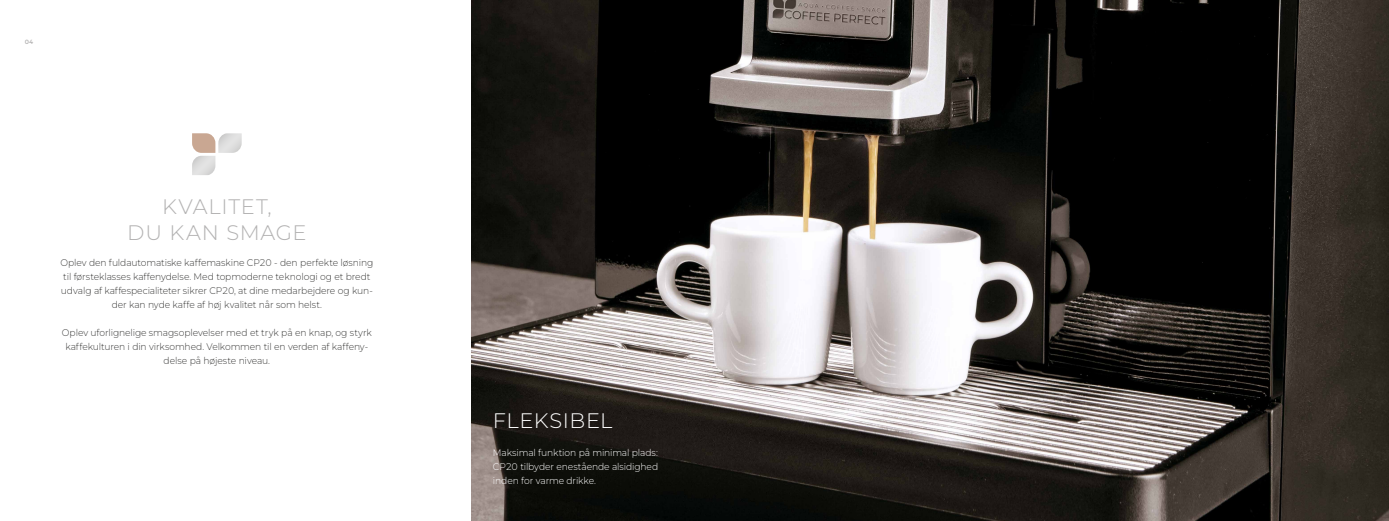
<style>
.page{position:relative;width:1389px;height:521px;background:#fff}
.page>*{position:absolute;margin:0;border:0;box-sizing:border-box;transform-origin:0 0}
.t1{font:300 21px/26.2px "Montserrat";letter-spacing:.035em;color:#b3b2b2;text-align:center}
.t2{font:300 21px "Montserrat";letter-spacing:.025em;color:#fff}
.t3{font:300 9.62px/14px "Montserrat";letter-spacing:-.01em;color:#3c3c3b;text-align:center;scale:.95 1}
.t4{font:300 9.62px/14px "Montserrat";letter-spacing:-.01em;color:#fff;text-align:justify;scale:.95 1}
.t5{font:600 6.12px "Montserrat";color:#b3b2b2}
</style>
<div class="page">
<img style="left:471px;top:0;width:918px;height:521px">
<svg style="left:192px;top:133px;width:50px;height:42px"></svg>
<p class="t5" style="left:25px;top:38px;width:10px">04</p>
<h1 class="t1" style="left:127px;top:193px;width:181px">KVALITET,<br>DU KAN SMAGE</h1>
<p class="t3" style="left:60px;top:255px;width:331px">Oplev den fuldautomatiske kaffemaskine CP20 - den perfekte løsning til førsteklasses kaffenydelse. Med topmoderne teknologi og et bredt udvalg af kaffespecialiteter sikrer CP20, at dine medarbejdere og kun&shy;der kan nyde kaffe af høj kvalitet når som helst.</p>
<p class="t3" style="left:62px;top:325px;width:328px">Oplev uforlignelige smagsoplevelser med et tryk på en knap, og styrk kaffekulturen i din virksomhed. Velkommen til en verden af kaffeny&shy;delse på højeste niveau.</p>
<h1 class="t2" style="left:493px;top:406px;width:121px">FLEKSIBEL</h1>
<p class="t4" style="left:493px;top:445px;width:175px">Maksimal funktion på minimal plads:<br>CP20 tilbyder enestående alsidighed inden for varme drikke.</p>
</div>
